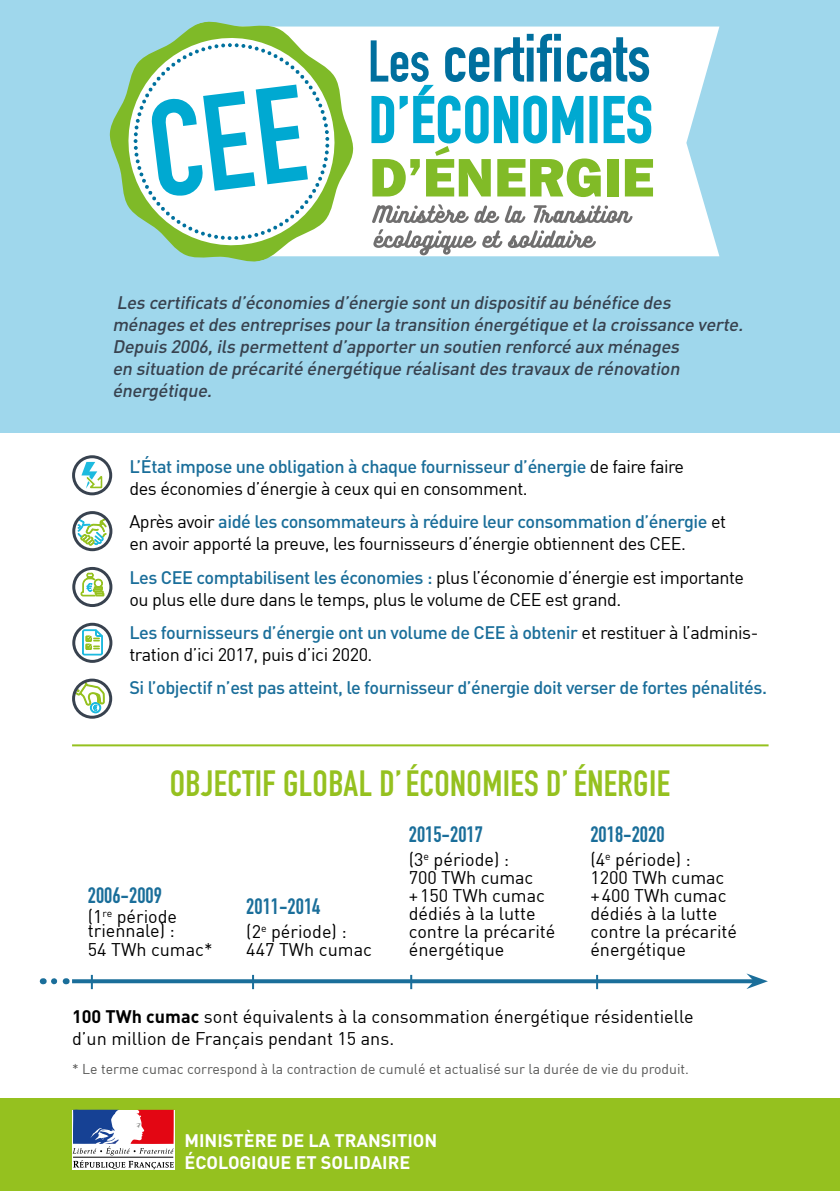
<style>
.page{position:relative;width:840px;height:1191px;background:#fff}
.page>*{position:absolute;margin:0;border:0;box-sizing:border-box;transform-origin:0 0}
.t1{font:64px "DIN Engschrift Std";letter-spacing:.02em;color:#00a9d1}
.t2{font:57.8px "DIN Engschrift Std";color:#006f9e}
.t3{font:800 56.2px "Franklin Gothic";color:#81bb27}
.t4{font:36px "DIN Engschrift Std";letter-spacing:.01em;color:#95c11f}
.t5{font:22px "DIN Engschrift Std";color:#1a6e9a}
.t6{font:18px/22px "DIN";letter-spacing:-.025em;color:#000}
.t7{font:18px/18px "DIN";letter-spacing:-.005em;color:#000}
.t8{font:italic 500 18px/22px "DIN";color:#38424f}
.t9{font:500 18px "DIN";letter-spacing:-.025em;color:#1a6e9a}
.t10{font:700 18px/21.6px "DIN";color:#fff}
.t11{font:14px "DIN";color:#575756}
.s1{font-weight:500;color:#1a6e9a}
.s2{font-weight:700}
</style>
<div class="page">
<div style="left:0;top:1098px;width:839px;height:93px;background:#95c11f"></div>
<svg style="left:72px;top:1109px;width:102px;height:60px;background:#b696a7"></svg>
<div style="left:0;top:0;width:839px;height:432px;background:#9fd7ec"></div>
<svg style="left:353px;top:27px;width:366px;height:229px;background:#f5fbfd"></svg>
<svg style="left:109px;top:21px;width:244px;height:241px"></svg>
<svg style="left:118px;top:27px;width:227px;height:229px"></svg>
<svg style="left:370px;top:34px;width:281px;height:110px;background:#c2e2ed"></svg>
<svg style="left:372px;top:204px;width:260px;height:51px;background:#d5d5d5"></svg>
<hr style="left:72px;top:744px;width:696px;height:2px;background:#95c11f">
<svg style="left:72px;top:979px;width:674px;height:4px;background:#2877a0"></svg>
<svg style="left:746px;top:973px;width:21px;height:16px"></svg>
<svg style="left:91px;top:975px;width:2px;height:14px"></svg>
<svg style="left:252px;top:975px;width:2px;height:14px"></svg>
<svg style="left:410px;top:975px;width:2px;height:14px"></svg>
<svg style="left:43px;top:978px;width:11px;height:6px"></svg>
<div style="left:72px;top:455px;width:40px;height:40px;border:3px solid #38424f;border-radius:50%"></div>
<svg style="left:81px;top:462px;width:23px;height:28px"></svg>
<svg style="left:77px;top:518px;width:30px;height:28px"></svg>
<div style="left:72px;top:511px;width:40px;height:40px;border:3px solid #38424f;border-radius:50%"></div>
<div style="left:72px;top:623px;width:40px;height:40px;border:3px solid #38424f;border-radius:50%"></div>
<div style="left:72px;top:567px;width:40px;height:40px;border:3px solid #38424f;border-radius:50%"></div>
<svg style="left:80px;top:573px;width:24px;height:23px"></svg>
<svg style="left:82px;top:629px;width:21px;height:26px"></svg>
<div style="left:72px;top:678px;width:40px;height:40px;border:3px solid #38424f;border-radius:50%"></div>
<svg style="left:74px;top:681px;width:31px;height:32px"></svg>
<svg style="left:595px;top:975px;width:2px;height:14px"></svg>
<svg style="left:133px;top:43px;width:196px;height:197px;background:#e7f2e4"></svg>
<h2 class="t2" style="left:368px;top:27px;width:64px">Les</h2>
<h1 class="t1" style="left:369px;top:82px;width:284px">D’ÉCONOMIES</h1>
<h3 class="t3" style="left:369px;top:141px;width:286px">D’ÉNERGIE</h3>
<p class="t8" style="left:112px;top:291px;width:635px">Les certificats d’économies d’énergie sontun dispositifau bénéfice des ménages etdes entreprises pourla transition énergétique etla croissance verte.<br>Depuis 2006,ils permettentd’apporterun soutien renforcé aux ménages<br>en situation de précarité énergétique réalisantdes travaux de rénovation énergétique.</p>
<p class="t6" style="left:129px;top:455px;width:556px"><span class="s1">L’État impose une obligation à chaque fournisseur d’énergie</span> de faire faire des économies d’énergie à ceux qui en consomment.</p>
<p class="t6" style="left:129px;top:510px;width:598px">Après avoir <span class="s1">aidé les consommateurs à réduire leur consommation d’énergie</span> et en avoir apporté la preuve, les fournisseurs d’énergie obtiennent des CEE.</p>
<p class="t6" style="left:129px;top:566px;width:616px"><span class="s1">Les CEE comptabilisent les économies :</span> plus l’économie d’énergie est importante ou plus elle dure dans le temps, plus le volume de CEE est grand.</p>
<p class="t6" style="left:129px;top:621px;width:630px"><span class="s1">Les fournisseurs d’énergie ont un volume de CEE à obtenir</span> et restituer à l’adminis&shy;tration d’ici 2017, puis d’ici 2020.</p>
<p class="t9" style="left:129px;top:676px;width:638px">Si l’objectif n’est pas atteint, le fournisseur d’énergie doit verser de fortes pénalités.</p>
<h3 class="t4" style="left:170px;top:762px;width:501px">OBJECTIF GLOBAL D’ÉCONOMIES D’ ÉNERGIE</h3>
<p class="t5" style="left:88px;top:882px;width:76px">2006-2009</p>
<p class="t7" style="left:88px;top:909px;width:91px;line-height:14px">(1<sup>re</sup> période triennale) :</p>
<p class="t7" style="left:88px;top:940px;width:126px">54 TWh cumac*</p>
<p class="t5" style="left:246px;top:894px;width:76px">2011-2014</p>
<p class="t7" style="left:246px;top:922px;width:127px">(2<sup>e</sup> période) :<br>447 TWh cumac</p>
<p class="t5" style="left:408px;top:821px;width:76px">2015-2017</p>
<p class="t7" style="left:408px;top:850px;width:148px">(3<sup>e</sup> période) :<br>700 TWh cumac +150 TWh cumac dédiés à la lutte contre la précarité énergétique</p>
<p class="t5" style="left:590px;top:821px;width:76px">2018-2020</p>
<p class="t7" style="left:590px;top:850px;width:148px">(4<sup>e</sup> période) :<br>1200 TWh cumac +400 TWh cumac dédiés à la lutte contre la précarité énergétique</p>
<p class="t7" style="left:72px;top:1005px;width:622px;line-height:22px"><span class="s2">100 TWh cumac</span> sont équivalents à la consommation énergétique résidentielle d’un million de Français pendant 15 ans.</p>
<p class="t11" style="left:72px;top:1060px;width:618px">* Le terme cumac correspond à la contraction de cumulé et actualisé sur la durée de vie du produit.</p>
<p class="t10" style="left:184px;top:1129px;width:254px">MINISTÈRE DE LA TRANSITION<br>ÉCOLOGIQUE ET SOLIDAIRE</p>
</div>
